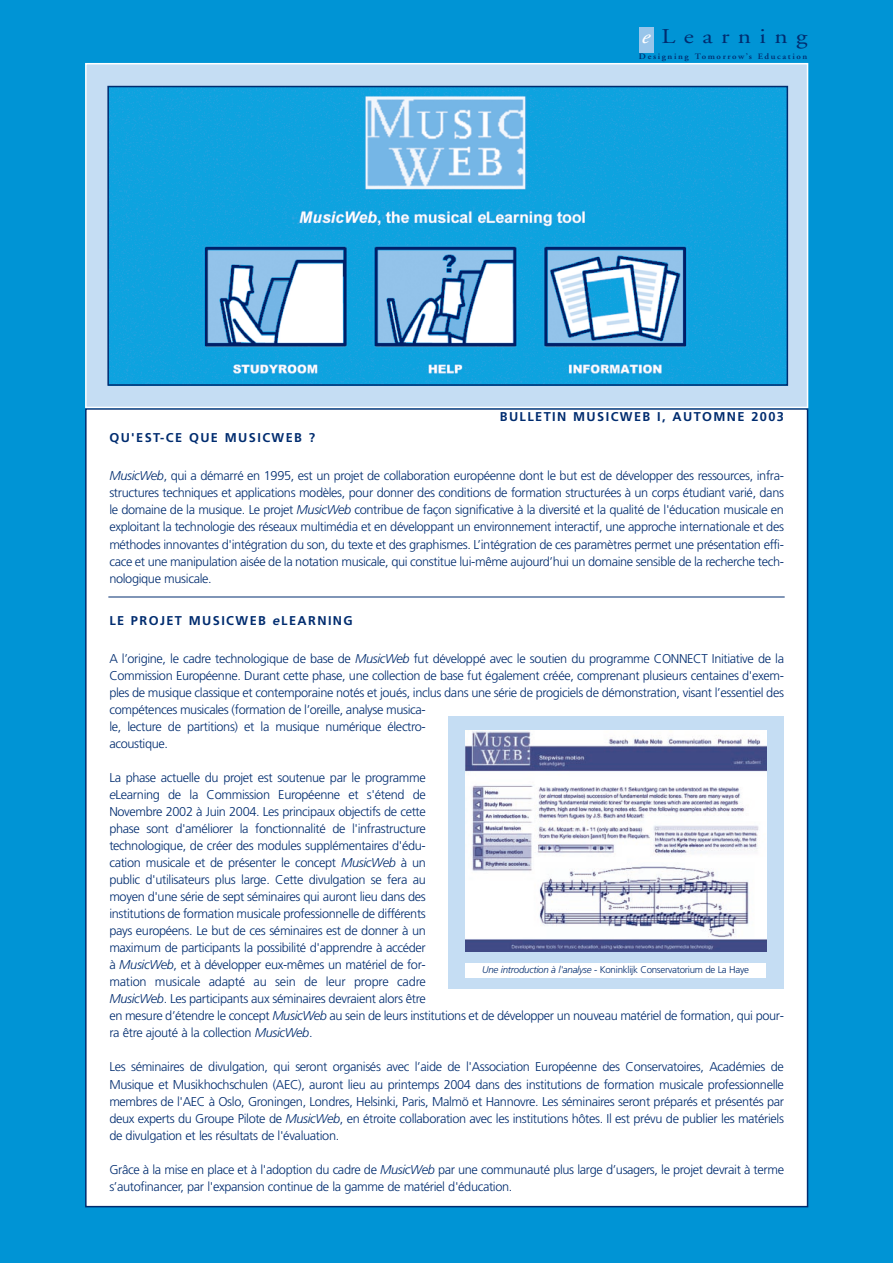
<style>
.page{position:relative;width:893px;height:1263px;background:#fff}
.page>*{position:absolute;margin:0;border:0;box-sizing:border-box;transform-origin:0 0}
.t1{font:21px "Adobe Garamond";letter-spacing:.335em;color:#002c6f;scale:1.2 1}
.t2{font:300 12.75px/17px "Frutiger";letter-spacing:-.03em;color:#002c6f}
.t3{font:700 12.75px "Frutiger";letter-spacing:.11em;color:#002c6f}
.t4{font:300 9.75px "Frutiger";letter-spacing:-.03em;color:#002c6f}
.t5{font:600 8.25px "Adobe Garamond";letter-spacing:.18em;color:#002c6f;scale:1.1 1}
.s1{font-style:italic;color:#fff}
.s2{font-style:italic}
</style>
<div class="page">
<div style="left:0;top:0;width:892px;height:1263px;background:#0094d5"></div>
<div style="left:86px;top:409px;width:721px;height:798px;background:#fff"></div>
<div style="left:448px;top:716px;width:336px;height:273px;background:#c5ddf3"></div>
<img style="left:465px;top:730px;width:301px;height:222px">
<div style="left:86px;top:64px;width:721px;height:343px;background:#c5ddf3"></div>
<div style="left:85px;top:63px;width:723px;height:345px;border:2px solid #fff"></div>
<img style="left:110px;top:89px;width:675px;height:294px">
<div style="left:107px;top:86px;width:681px;height:300px;border:2px solid #002c6f"></div>
<div style="left:639px;top:27px;width:15px;height:25px;background:#98c5ea"></div>
<div style="left:465px;top:963px;width:301px;height:14px;background:#fff"></div>
<hr style="left:108px;top:597px;width:676px;height:1px;background:#002c6f">
<h1 class="t1" style="left:641px;top:28px;width:140px"><span class="s1">e</span> Learning</h1>
<p class="t5" style="left:639px;top:53px;width:155px">Designing Tomorrow’s Education</p>
<p class="t3" style="left:500px;top:411px;width:286px">BULLETIN MUSICWEB I, AUTOMNE 2003</p>
<p class="t3" style="left:109px;top:433px;width:207px">QU'EST-CE QUE MUSICWEB ?</p>
<p class="t2" style="left:109px;top:469px;width:676px;text-align:justify"><span class="s2">MusicWeb</span>, qui a démarré en 1995, est un projet de collaboration européenne dont le but est de développer des ressources, infra&shy;structures techniques et applications modèles, pour donner des conditions de formation structurées à un corps étudiant varié, dans le domaine de la musique. Le projet <span class="s2">MusicWeb</span> contribue de façon significative à la diversité et la qualité de l'éducation musicale en exploitant la technologie des réseaux multimédia et en développant un environnement interactif, une approche internationale et des méthodes innovantes d'intégration du son, du texte et des graphismes. L’intégration de ces paramètres permet une présentation effi&shy;cace et une manipulation aisée de la notation musicale, qui constitue lui-même aujourd’hui un domaine sensible de la recherche tech&shy;nologique musicale.</p>
<p class="t3" style="left:109px;top:615px;width:245px">LE PROJET MUSICWEB <span class="s2">e</span>LEARNING</p>
<p class="t2" style="left:109px;top:651px;width:676px">A l’origine, le cadre technologique de base de <span class="s2">MusicWeb</span> fut développé avec le soutien du programme CONNECT Initiative de la Commission Européenne. Durant cette phase, une collection de base fut également créée, comprenant plusieurs centaines d'exem&shy;ples de musique classique et contemporaine notés et joués, inclus dans une série de progiciels de démonstration, visant l’essentiel des compétences musicales (formation de l’oreille, analyse musica-<br>le, lecture de partitions) et la musique numérique électro-<br>acoustique.</p>
<p class="t2" style="left:109px;top:770px;width:676px">La phase actuelle du projet est soutenue par le programme<br><span class="s2">e</span>Learning de la Commission Européenne et s'étend de<br>Novembre 2002 à Juin 2004. Les principaux objectifs de cette<br>phase sont d'améliorer la fonctionnalité de l'infrastructure<br>technologique, de créer des modules supplémentaires d'édu-<br>cation musicale et de présenter le concept <span class="s2">MusicWeb</span> à un<br>public d'utilisateurs plus large. Cette divulgation se fera au<br>moyen d'une série de sept séminaires qui auront lieu dans des<br>institutions de formation musicale professionnelle de différents<br>pays européens. Le but de ces séminaires est de donner à un<br>maximum de participants la possibilité d'apprendre à accéder<br>à <span class="s2">MusicWeb</span>, et à développer eux-mêmes un matériel de for-<br>mation musicale adapté au sein de leur propre cadre<br><span class="s2">MusicWeb</span>. Les participants aux séminaires devraient alors être<br>en mesure d’étendre le concept <span class="s2">MusicWeb</span> au sein de leurs institutions et de développer un nouveau matériel de formation, qui pour&shy;ra être ajouté à la collection <span class="s2">MusicWeb</span>.</p>
<p class="t2" style="left:109px;top:1060px;width:676px;text-align:justify">Les séminaires de divulgation, qui seront organisés avec l’aide de l'Association Européenne des Conservatoires, Académies de Musique et Musikhochschulen (AEC), auront lieu au printemps 2004 dans des institutions de formation musicale professionnelle membres de l'AEC à Oslo, Groningen, Londres, Helsinki, Paris, Malmö et Hannovre. Les séminaires seront préparés et présentés par deux experts du Groupe Pilote de <span class="s2">MusicWeb</span>, en étroite collaboration avec les institutions hôtes. Il est prévu de publier les matériels de divulgation et les résultats de l'évaluation.</p>
<p class="t2" style="left:109px;top:1162px;width:676px">Grâce à la mise en place et à l'adoption du cadre de <span class="s2">MusicWeb</span> par une communauté plus large d’usagers, le projet devrait à terme s’autofinancer, par l'expansion continue de la gamme de matériel d'éducation.</p>
<p class="t4" style="left:482px;top:965px;width:268px"><span class="s2">Une introduction à l'analyse</span> - Koninklijk Conservatorium de La Haye</p>
</div>
